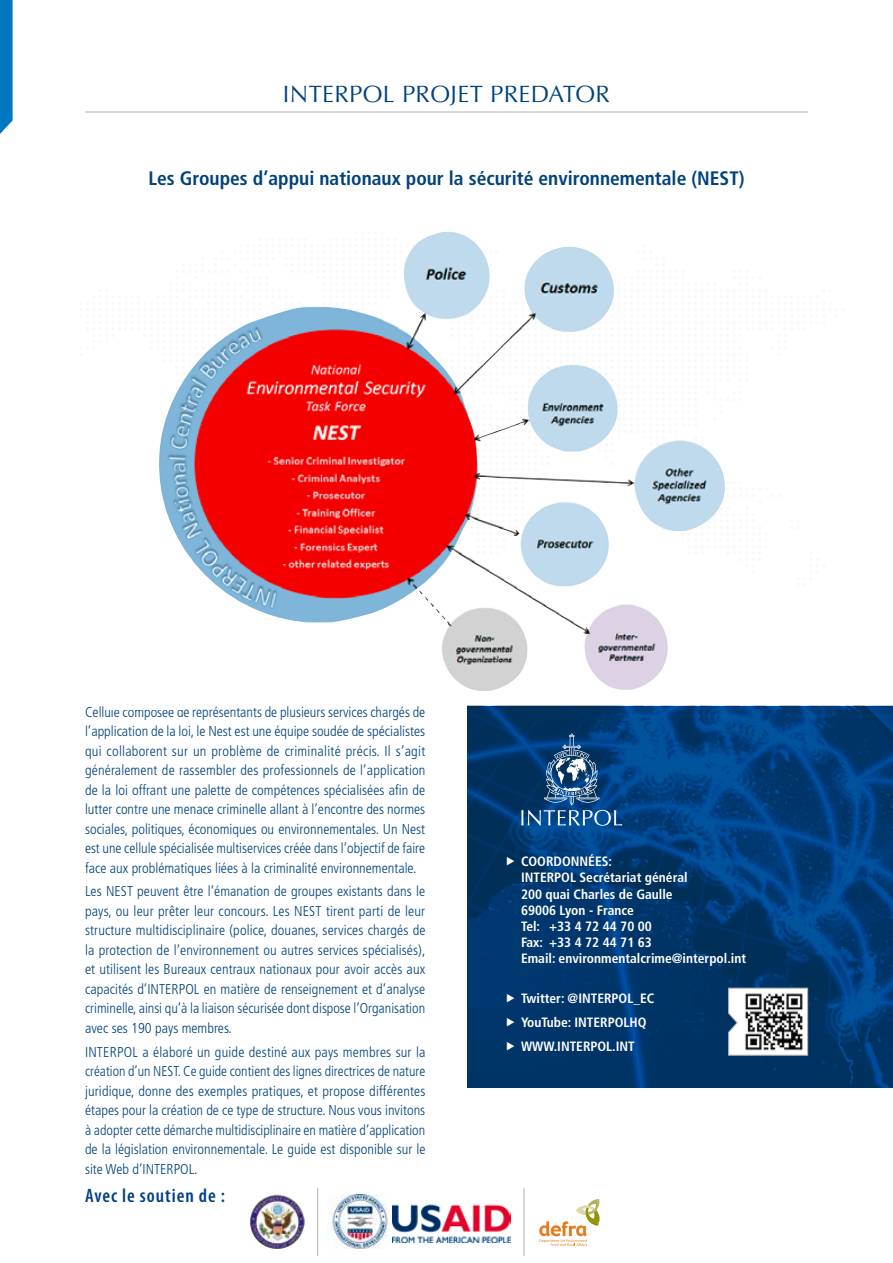
<style>
.page{position:relative;width:893px;height:1263px;background:#fff}
.page>*{position:absolute;margin:0;border:0;box-sizing:border-box;transform-origin:0 0}
.t1{font:23.7px "Optima LT Std";letter-spacing:.015em;color:#00427b}
.txt{font:700 condensed 19.5px "Frutiger LT Std";color:#00427b}
.t2{font:600 condensed 19.5px "Myriad Pro";letter-spacing:.05em;color:#004188}
.txt-2{font:300 condensed 14.25px/19.5px "Frutiger LT Std";color:#00427b;text-align:justify}
.plaintext{font:700 condensed 13.5px "Frutiger LT Std";color:#fff}
</style>
<div class="page">
<hr style="left:85px;top:112px;width:723px;height:1px;background:#b1b2b3">
<svg style="left:0;top:0;width:13px;height:134px;background:#1481c3"></svg>
<img style="left:468px;top:706px;width:425px;height:381px">
<svg style="left:728px;top:987px;width:80px;height:69px"></svg>
<img style="left:743px;top:990px;width:63px;height:63px">
<svg style="left:521px;top:733px;width:101px;height:93px;background:#23578c"></svg>
<img style="left:159px;top:232px;width:566px;height:458px">
<div style="left:105px;top:662px;width:79px;height:48px;background:#fff"></div>
<img style="left:392px;top:1204px;width:119px;height:38px">
<img style="left:332px;top:1194px;width:57px;height:55px">
<svg style="left:539px;top:1199px;width:61px;height:47px"></svg>
<hr style="left:524px;top:1188px;width:1px;height:68px;background:#b1b2b3">
<hr style="left:317px;top:1188px;width:1px;height:68px;background:#b1b2b3">
<img style="left:260px;top:1194px;width:18px;height:7px">
<svg style="left:507px;top:857px;width:7px;height:8px"></svg>
<svg style="left:507px;top:1042px;width:7px;height:9px"></svg>
<svg style="left:507px;top:1018px;width:7px;height:8px"></svg>
<svg style="left:507px;top:994px;width:7px;height:8px"></svg>
<p class="t1" style="left:283px;top:81px;width:329px">INTERPOL PROJET PREDATOR</p>
<p class="txt" style="left:148px;top:166px;width:598px">Les Groupes d’appui nationaux pour la sécurité environnementale (NEST)</p>
<p class="txt-2" style="left:85px;top:702px;width:342px">Cellule composée de représentants de plusieurs services chargés de l’application de la loi, le Nest est une équipe soudée de spécialistes qui collaborent sur un problème de criminalité précis. Il s’agit généralement de rassembler des professionnels de l’application de la loi offrant une palette de compétences spécialisées afin de lutter contre une menace criminelle allant à l’encontre des normes sociales, politiques, économiques ou environnementales. Un Nest est une cellule spécialisée multiservices créée dans l’objectif de faire face aux problématiques liées à la criminalité environnementale.</p>
<p class="txt-2" style="left:85px;top:882px;width:342px">Les NEST peuvent être l’émanation de groupes existants dans le pays, ou leur prêter leur concours. Les NEST tirent parti de leur structure multidisciplinaire (police, douanes, services chargés de la protection de l’environnement ou autres services spécialisés), et utilisent les Bureaux centraux nationaux pour avoir accès aux capacités d’INTERPOL en matière de renseignement et d’analyse criminelle, ainsi qu’à la liaison sécurisée dont dispose l’Organisation avec ses 190 pays membres.</p>
<p class="txt-2" style="left:85px;top:1042px;width:342px">INTERPOL a élaboré un guide destiné aux pays membres sur la création d’un NEST. Ce guide contient des lignes directrices de nature juridique, donne des exemples pratiques, et propose différentes étapes pour la création de ce type de structure. Nous vous invitons à adopter cette démarche multidisciplinaire en matière d’application de la législation environnementale. Le guide est disponible sur le site Web d’INTERPOL.</p>
<p class="t2" style="left:85px;top:1185px;width:142px">Avec le soutien de :</p>
<p class="plaintext" style="left:521px;top:853px;width:93px">COORDONNÉES:</p>
<p class="plaintext" style="left:521px;top:870px;width:168px">INTERPOL Secrétariat général</p>
<p class="plaintext" style="left:521px;top:886px;width:153px">200 quai Charles de Gaulle</p>
<p class="plaintext" style="left:521px;top:902px;width:114px">69006 Lyon - France</p>
<p class="plaintext" style="left:521px;top:918px;width:132px">Tel: +33 4 72 44 70 00</p>
<p class="plaintext" style="left:521px;top:934px;width:132px">Fax: +33 4 72 44 71 63</p>
<p class="plaintext" style="left:521px;top:951px;width:227px">Email: environmentalcrime@interpol.int</p>
<p class="plaintext" style="left:521px;top:990px;width:135px">Twitter: @INTERPOL_EC</p>
<p class="plaintext" style="left:521px;top:1014px;width:127px">YouTube: INTERPOLHQ</p>
<p class="plaintext" style="left:521px;top:1039px;width:115px">WWW.INTERPOL.INT</p>
</div>
